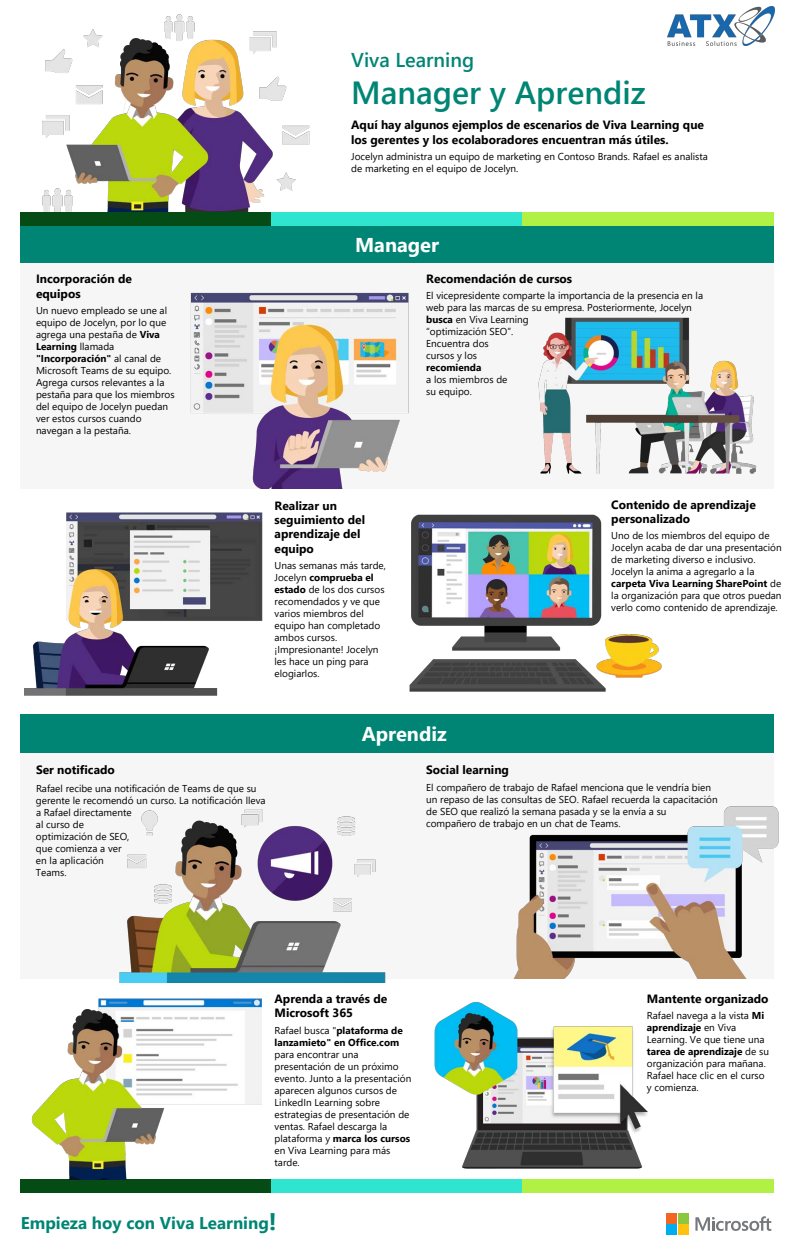
<style>
.page{position:relative;width:792px;height:1260px;background:#fff}
.page>*{position:absolute;margin:0;border:0;box-sizing:border-box;transform-origin:0 0}
.t1{font:600 32px "Segoe UI";color:#008575}
.Time{font:700 20px "Segoe UI";color:#fff}
.t2{font:600 20px "Segoe UI";color:#008575}
.t3{font:700 17px "Segoe UI";color:#008575}
.t4{font:700 12px/14.4px "Segoe UI";color:#000}
.t5{font:10px/12px "Segoe UI";color:#000101}
.t6{font:10px/12px "Segoe UI";color:#000}
.s1{font-weight:700}
.s2{font-size:24px}
</style>
<div class="page">
<div style="left:20px;top:753px;width:754px;height:226px;background:#f6f6f6"></div>
<div style="left:20px;top:714px;width:754px;height:39px;background:#008575"></div>
<div style="left:20px;top:225px;width:754px;height:39px;background:#008575"></div>
<div style="left:20px;top:1179px;width:252px;height:14px;background:#054b16"></div>
<div style="left:271px;top:1179px;width:252px;height:14px;background:#30e5d0"></div>
<div style="left:522px;top:1179px;width:252px;height:14px;background:#b1f145"></div>
<div style="left:20px;top:212px;width:252px;height:13px;background:#054b16"></div>
<div style="left:271px;top:212px;width:252px;height:13px;background:#30e5d0"></div>
<div style="left:522px;top:212px;width:252px;height:13px;background:#b1f145"></div>
<div style="left:20px;top:263px;width:754px;height:225px;background:#f6f6f6"></div>
<img style="left:42px;top:14px;width:268px;height:198px">
<img style="left:190px;top:292px;width:219px;height:197px">
<img style="left:538px;top:317px;width:219px;height:157px">
<img style="left:24px;top:512px;width:239px;height:184px">
<img style="left:409px;top:514px;width:253px;height:178px">
<img style="left:119px;top:809px;width:267px;height:174px">
<img style="left:513px;top:806px;width:266px;height:173px">
<img style="left:31px;top:998px;width:231px;height:181px">
<img style="left:434px;top:1002px;width:214px;height:167px">
<svg style="left:695px;top:1216px;width:76px;height:15px"></svg>
<div style="left:666px;top:1213px;width:11px;height:10px;background:#f26522"></div>
<div style="left:678px;top:1213px;width:11px;height:10px;background:#8dc63f"></div>
<div style="left:666px;top:1225px;width:11px;height:10px;background:#00aeef"></div>
<div style="left:678px;top:1225px;width:11px;height:10px;background:#ffc20e"></div>
<img style="left:667px;top:6px;width:108px;height:39px">
<p class="t2" style="left:351px;top:41px;width:124px">Viva Learning</p>
<p class="t1" style="left:351px;top:63px;width:296px">Manager y Aprendiz</p>
<p class="t4" style="left:351px;top:117px;width:354px">Aquí hay algunos ejemplos de escenarios de Viva Learning que los gerentes y los ecolaboradores encuentran más útiles.</p>
<p class="t6" style="left:351px;top:150px;width:358px">Jocelyn administra un equipo de marketing en Contoso Brands. Rafael es analista de marketing en el equipo de Jocelyn.</p>
<p class="t4" style="left:36px;top:271px;width:97px">Incorporación de equipos</p>
<p class="t5" style="left:36px;top:303px;width:140px">Un nuevo empleado se une al equipo de Jocelyn, por lo que agrega una pestaña de <span class="s1">Viva<br>Learning</span> llamada <span class="s1">"Incorporación"</span> al canal de<br>Microsoft Teams de su equipo.<br>Agrega cursos relevantes a la pestaña para que los miembros del equipo de Jocelyn puedan ver estos cursos cuando navegan a la pestaña.</p>
<p class="Time" style="left:355px;top:226px;width:85px">Manager</p>
<p class="t4" style="left:426px;top:271px;width:148px">Recomendación de cursos</p>
<p class="t5" style="left:426px;top:289px;width:278px">El vicepresidente comparte la importancia de la presencia en la web para las marcas de su empresa. Posteriormente, Jocelyn <span class="s1">busca</span> en Viva Learning<br>“optimización SEO”.<br>Encuentra dos<br>cursos y los<br><span class="s1">recomienda<br></span>a los miembros de<br>su equipo.</p>
<p class="t4" style="left:275px;top:497px;width:92px">Realizar un seguimiento del aprendizaje del equipo</p>
<p class="t5" style="left:275px;top:558px;width:113px">Unas semanas más tarde,<br>Jocelyn <span class="s1">comprueba el estado</span> de los dos cursos recomendados y ve que varios miembros del equipo han completado ambos cursos. ¡Impresionante! Jocelyn les hace un ping para elogiarlos.</p>
<p class="t4" style="left:611px;top:496px;width:146px">Contenido de aprendizaje personalizado</p>
<p class="t5" style="left:611px;top:529px;width:172px">Uno de los miembros del equipo de Jocelyn acaba de dar una presentación de marketing diverso e inclusivo.<br>Jocelyn la anima a agregarlo a la <span class="s1">carpeta Viva Learning SharePoint</span> de la organización para que otros puedan verlo como contenido de aprendizaje.</p>
<p class="t4" style="left:36px;top:762px;width:80px">Ser notificado</p>
<p class="t5" style="left:36px;top:781px;width:231px">Rafael recibe una notificación de Teams de que su gerente le recomendó un curso. La notificación lleva a Rafael directamente<br>al curso de<br>optimización de SEO,<br>que comienza a ver<br>en la aplicación<br>Teams.</p>
<p class="Time" style="left:362px;top:715px;width:86px">Aprendiz</p>
<p class="t4" style="left:426px;top:762px;width:84px">Social learning</p>
<p class="t5" style="left:426px;top:781px;width:293px">El compañero de trabajo de Rafael menciona que le vendría bien un repaso de las consultas de SEO. Rafael recuerda la capacitación de SEO que realizó la semana pasada y se la envía a su compañero de trabajo en un chat de Teams.</p>
<p class="t4" style="left:275px;top:990px;width:114px">Aprenda a través de<br>Microsoft 365</p>
<p class="t5" style="left:275px;top:1024px;width:138px">Rafael busca "<span class="s1">plataforma de lanzamieto" en Office.com </span>para encontrar una presentación de un próximo evento. Junto a la presentación aparecen algunos cursos de<br>LinkedIn Learning sobre estrategias de presentación de ventas. Rafael descarga la plataforma y <span class="s1">marca los cursos </span>en Viva Learning para más tarde.</p>
<p class="t4" style="left:647px;top:990px;width:123px">Mantente organizado</p>
<p class="t5" style="left:647px;top:1009px;width:124px">Rafael navega a la vista <span class="s1">Mi aprendizaje</span> en Viva<br>Learning. Ve que tiene una <span class="s1">tarea de aprendizaje</span> de su organización para mañana.<br>Rafael hace clic en el curso y comienza.</p>
<p class="t3" style="left:21px;top:1207px;width:257px">Empieza hoy con Viva Learning<span class="s2">!</span></p>
</div>
